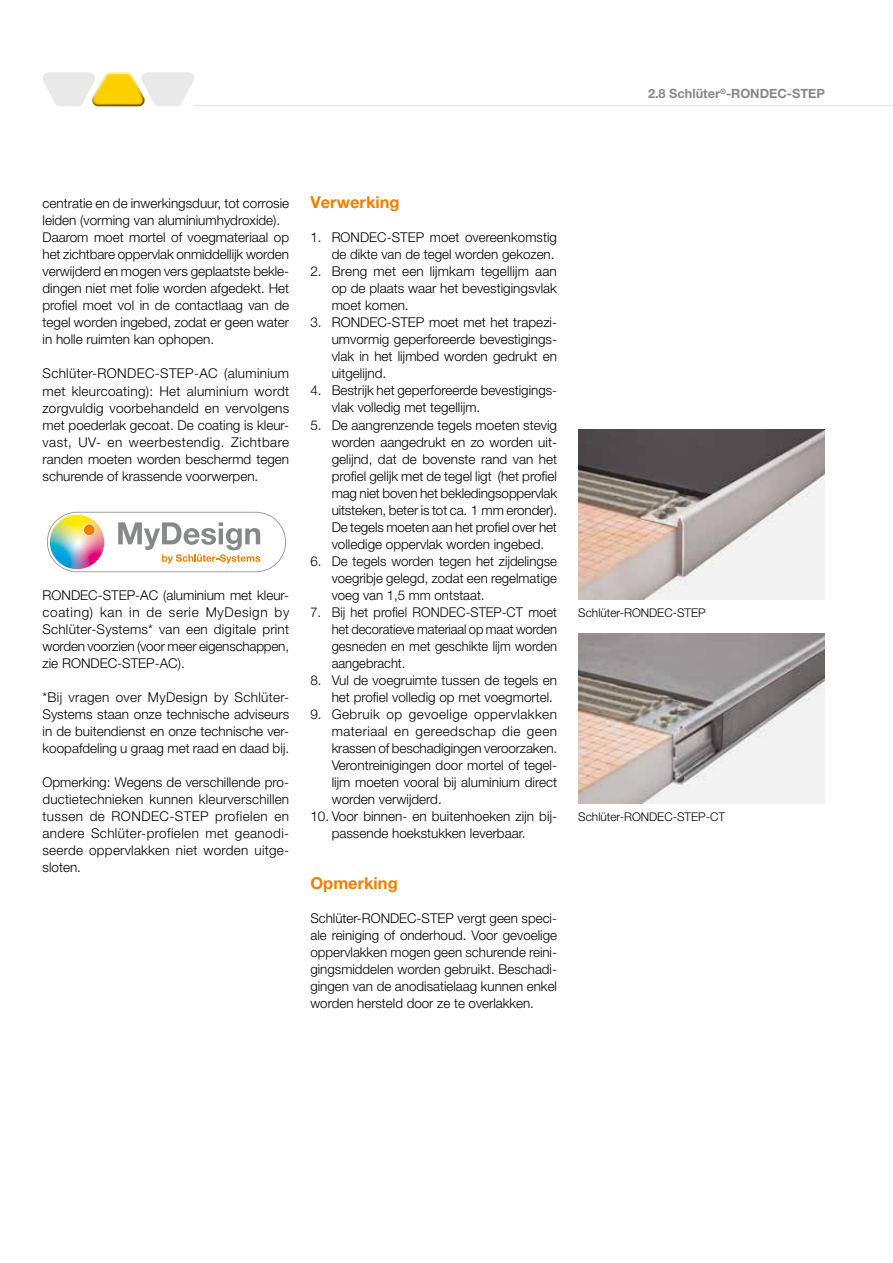
<style>
.page{position:relative;width:893px;height:1263px;background:#fff}
.page>*{position:absolute;margin:0;border:0;box-sizing:border-box;transform-origin:0 0}
.t1{font:700 16.5px "Helvetica Neue LT Pro";color:#ee7f00}
.t2{font:300 13.5px/17px "Helvetica Neue LT Pro";color:#000;text-align:justify}
.t3{font:300 13.5px/17px "Helvetica Neue LT Pro";color:#000;text-align:justify;scale:.96 1}
.t4{font:700 12.75px "Helvetica Neue LT Pro";color:#87888a}
.t5{font:300 12px "Helvetica Neue LT Pro";color:#000}
</style>
<div class="page">
<hr style="left:194px;top:105px;width:699px;height:1px;background:#e9e9ea">
<svg style="left:43px;top:72px;width:151px;height:34px"></svg>
<img style="left:578px;top:429px;width:247px;height:170px">
<img style="left:47px;top:512px;width:239px;height:60px">
<img style="left:578px;top:634px;width:247px;height:170px">
<p class="t4" style="left:648px;top:86px;width:178px">2.8 Schlüter<sup>®</sup>-RONDEC-STEP</p>
<p class="t2" style="left:43px;top:195px;width:248px;text-align:left">centratie en de inwerkingsduur, tot corrosie leiden (vorming van aluminiumhydroxide).<br>Daarom moet mortel of voegmateriaal op het zichtbare oppervlak onmiddellijk worden verwijderd en mogen vers geplaatste bekle&shy;dingen niet met folie worden afgedekt. Het profiel moet vol in de contactlaag van de tegel worden ingebed, zodat er geen water in holle ruimten kan ophopen.</p>
<p class="t2" style="left:43px;top:365px;width:248px">Schlüter-RONDEC-STEP-AC (aluminium met kleurcoating): Het aluminium wordt zorgvuldig voorbehandeld en vervolgens met poederlak gecoat. De coating is kleur&shy;vast, UV- en weerbestendig. Zichtbare randen moeten worden beschermd tegen schurende of krassende voorwerpen.</p>
<p class="t2" style="left:43px;top:586px;width:248px">RONDEC-STEP-AC (aluminium met kleur&shy;coating) kan in de serie MyDesign by Schlüter-Systems* van een digitale print worden voorzien (voor meer eigenschappen, zie RONDEC-STEP-AC).</p>
<p class="t2" style="left:43px;top:688px;width:248px">*Bij vragen over MyDesign by Schlüter-Systems staan onze technische adviseurs in de buitendienst en onze technische ver&shy;koopafdeling u graag met raad en daad bij.</p>
<p class="t2" style="left:43px;top:773px;width:248px">Opmerking: Wegens de verschillende pro&shy;ductietechnieken kunnen kleurverschillen tussen de RONDEC-STEP profielen en andere Schlüter-profielen met geanodi&shy;seerde oppervlakken niet worden uitge&shy;sloten.</p>
<p class="t1" style="left:310px;top:192px;width:91px">Verwerking</p>
<p class="t2" style="left:310px;top:229px;width:248px;text-align:right">1. RONDEC-STEP moet overeenkomstig de dikte van de tegel worden gekozen.</p>
<p class="t2" style="left:332px;top:263px;width:227px;text-indent:-21px">2. Breng met een lijmkam tegellijm aan op de plaats waar het bevestigingsvlak moet komen.</p>
<p class="t2" style="left:332px;top:314px;width:227px;text-indent:-21px">3. RONDEC-STEP moet met het trapezi&shy;umvormig geperforeerde bevestigings&shy;vlak in het lijmbed worden gedrukt en uitgelijnd.</p>
<p class="t2" style="left:332px;top:382px;width:227px;text-indent:-21px">4. Bestrijk het geperforeerde bevestigings&shy;vlak volledig met tegellijm.</p>
<p class="t2" style="left:332px;top:416px;width:227px;text-indent:-21px">5. De aangrenzende tegels moeten stevig worden aangedrukt en zo worden uit&shy;gelijnd, dat de bovenste rand van het profiel gelijk met de tegel ligt (het profiel mag niet boven het bekledingsoppervlak uitsteken, beter is tot ca. 1 mm eronder).<br>De tegels moeten aan het profiel over het volledige oppervlak worden ingebed.</p>
<p class="t2" style="left:332px;top:552px;width:227px;text-indent:-21px">6. De tegels worden tegen het zijdelingse voegribje gelegd, zodat een regelmatige voeg van 1,5 mm ontstaat.</p>
<p class="t3" style="left:332px;top:603px;width:236px;text-indent:-21px">7. Bij het profiel RONDEC-STEP-CT moet het decoratieve materiaal op maat worden gesneden en met geschikte lijm worden aangebracht.</p>
<p class="t2" style="left:310px;top:671px;width:248px;text-align:right">8. Vul de voegruimte tussen de tegels en het profiel volledig op met voegmortel.</p>
<p class="t2" style="left:332px;top:705px;width:227px;text-indent:-21px">9. Gebruik op gevoelige oppervlakken materiaal en gereedschap die geen krassen of beschadigingen veroorzaken.<br>Verontreinigingen door mortel of tegel&shy;lijm moeten vooral bij aluminium direct worden verwijderd.</p>
<p class="t2" style="left:332px;top:807px;width:227px;text-indent:-21px">10. Voor binnen- en buitenhoeken zijn bij&shy;passende hoekstukken leverbaar.</p>
<p class="t1" style="left:310px;top:873px;width:89px">Opmerking</p>
<p class="t2" style="left:310px;top:909px;width:248px">Schlüter-RONDEC-STEP vergt geen speci&shy;ale reiniging of onderhoud. Voor gevoelige oppervlakken mogen geen schurende reini&shy;gingsmiddelen worden gebruikt. Beschadi&shy;gingen van de anodisatielaag kunnen enkel worden hersteld door ze te overlakken.</p>
<p class="t5" style="left:578px;top:605px;width:129px">Schlüter-RONDEC-STEP</p>
<p class="t5" style="left:578px;top:809px;width:148px">Schlüter-RONDEC-STEP-CT</p>
</div>
